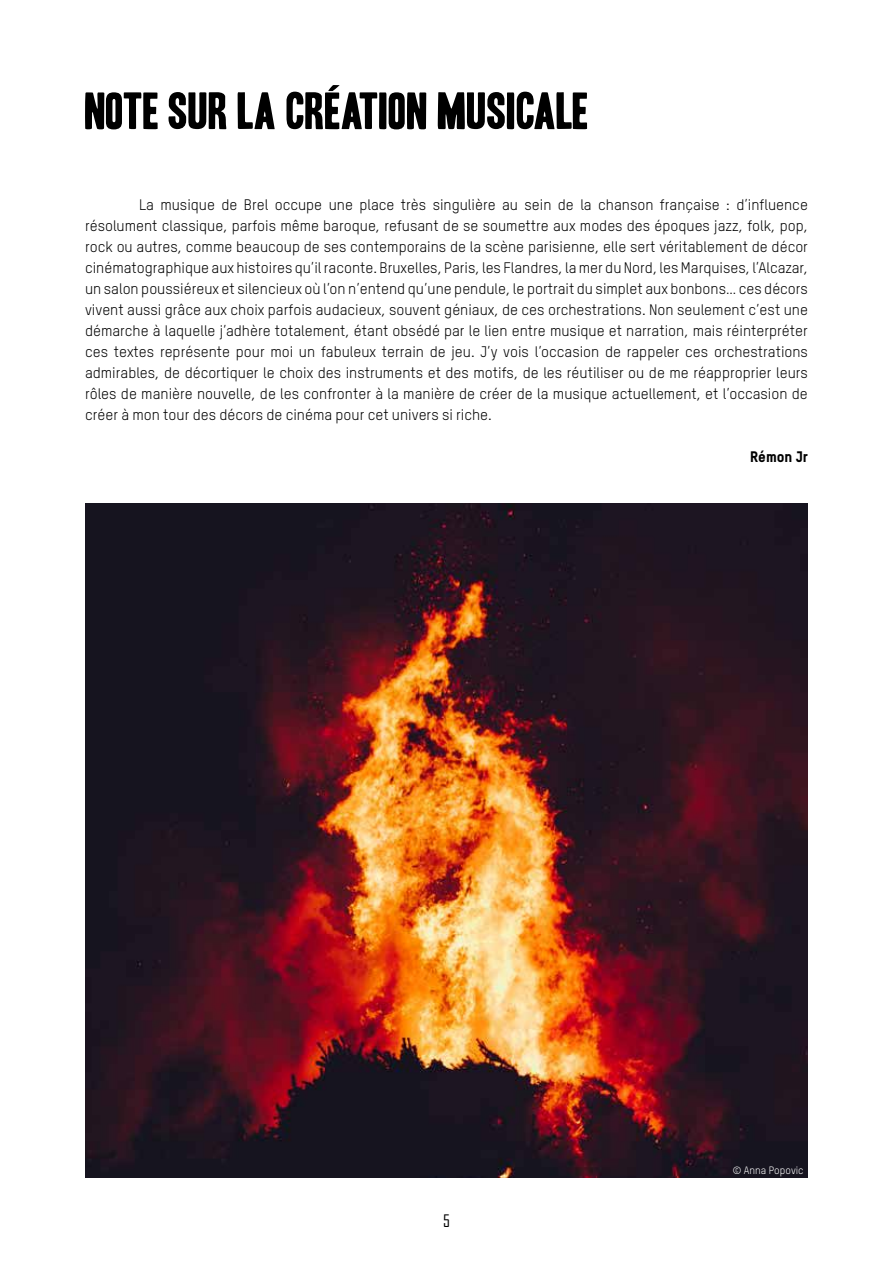
<style>
.page{position:relative;width:893px;height:1263px;background:#fff}
.page>*{position:absolute;margin:0;border:0;box-sizing:border-box;transform-origin:0 0}
.t1{font:16.5px "Agency FB";color:#000}
.t2{font:15px/21px "TSTAR";color:#000;text-align:justify}
.t3{font:800 15px "TSTAR";color:#000}
.t4{font:10.5px "TSTAR";color:#fff}
</style>
<div class="page">
<svg style="left:85px;top:85px;width:502px;height:44px"></svg>
<img style="left:85px;top:504px;width:723px;height:674px">
<p class="t2" style="left:85px;top:194px;width:724px;text-indent:54px">La musique de Brel occupe une place très singulière au sein de la chanson française : d’influence résolument classique, parfois même baroque, refusant de se soumettre aux modes des époques jazz, folk, pop, rock ou autres, comme beaucoup de ses contemporains de la scène parisienne, elle sert véritablement de décor cinématographique aux histoires qu’il raconte. Bruxelles, Paris, les Flandres, la mer du Nord, les Marquises, l’Alcazar, un salon poussiéreux et silencieux où l’on n’entend qu’une pendule, le portrait du simplet aux bonbons… ces décors vivent aussi grâce aux choix parfois audacieux, souvent géniaux, de ces orchestrations. Non seulement c’est une démarche à laquelle j’adhère totalement, étant obsédé par le lien entre musique et narration, mais réinterpréter ces textes représente pour moi un fabuleux terrain de jeu. J’y vois l’occasion de rappeler ces orchestrations admirables, de décortiquer le choix des instruments et des motifs, de les réutiliser ou de me réapproprier leurs rôles de manière nouvelle, de les confronter à la manière de créer de la musique actuellement, et l’occasion de créer à mon tour des décors de cinéma pour cet univers si riche.</p>
<p class="t3" style="left:750px;top:447px;width:59px">Rémon Jr</p>
<p class="t1" style="left:443px;top:1210px;width:8px">5</p>
<p class="t4" style="left:732px;top:1164px;width:73px">© Anna Popovic</p>
</div>
